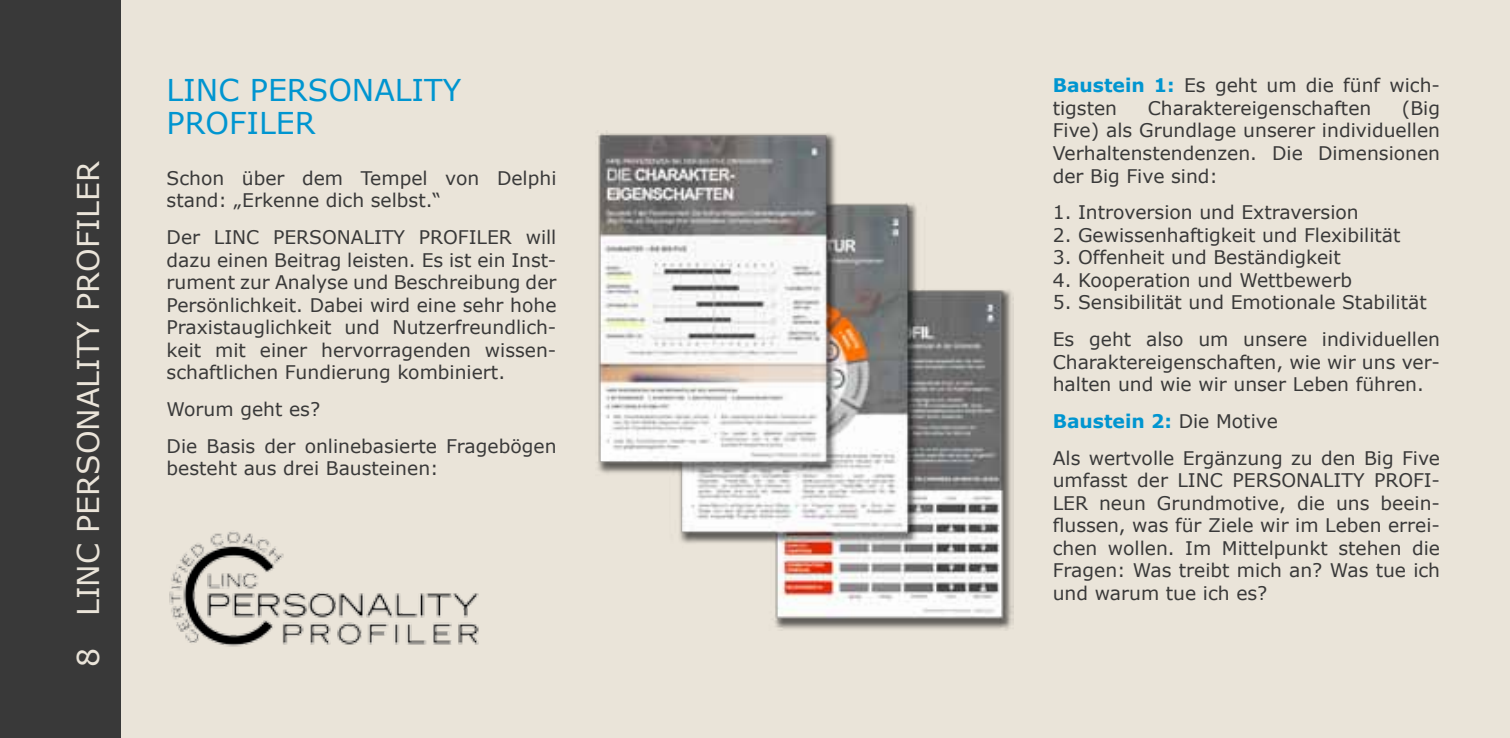
<style>
.page{position:relative;width:1510px;height:738px;background:#fff}
.page>*{position:absolute;margin:0;border:0;box-sizing:border-box;transform-origin:0 0}
.t1{font:30px "Verdana";color:#eae4d9}
.t2{font:30px "Verdana";color:#0095d0}
.t3{font:18.75px/22.5px "Verdana";color:#393939}
.s1{font-weight:700;color:#0095d0}
</style>
<div class="page">
<div style="left:0;top:0;width:1509px;height:737px;background:#eae4d9"></div>
<div style="left:0;top:0;width:120px;height:737px;background:#393939"></div>
<img style="left:597px;top:130px;width:416px;height:500px">
<img style="left:169px;top:531px;width:310px;height:116px">
<h1 class="t1" style="left:69px;top:666px;width:498px;rotate:-90deg">8 LIN C Perso nality Profi ler</h1>
<h1 class="t2" style="left:167px;top:71px;width:206px">LINC PERSONAL</h1>
<h1 class="t2" style="left:412px;top:71px;width:51px">ITY</h1>
<h1 class="t2" style="left:167px;top:104px;width:150px">PROFILER</h1>
<p class="t3" style="left:167px;top:167px;width:391px">Schon über dem Tempel von Delphi stand: „Erkenne dich selbst.“</p>
<p class="t3" style="left:167px;top:226px;width:184px">Der LINC PERSONAL</p>
<p class="t3" style="left:167px;top:226px;width:391px;text-align:justify;text-indent:208px">ITY PROFILER will dazu einen Beitrag leisten. Es ist ein Inst&shy;rument zur Analyse und Beschreibung der Persönlichkeit. Dabei wird eine sehr hohe Praxistauglichkeit und Nutzerfreundlich&shy;keit mit einer hervorragenden wissen&shy;schaftlichen Fundierung kombiniert.</p>
<p class="t3" style="left:167px;top:390px;width:391px;line-height:36.8px">Worum geht es?<br>Die Basis der onlinebasierte Fragebögen</p>
<p class="t3" style="left:167px;top:457px;width:274px">besteht aus drei Bausteinen:</p>
<p class="t3" style="left:1052px;top:75px;width:389px"><span class="s1">Baustein 1:</span> Es geht um die fünf wich&shy;tigsten</p>
<p class="t3" style="left:1147px;top:97px;width:225px">Charaktereigenschaften</p>
<p class="t3" style="left:1052px;top:97px;width:389px;text-align:justify;text-indent:349px">(Big Five) als Grundlage unserer individuellen Verhaltenstendenzen. Die Dimensionen der Big Five sind:</p>
<p class="t3" style="left:1052px;top:201px;width:307px">1. Introversion und Extraversion</p>
<p class="t3" style="left:1052px;top:224px;width:349px">2. Gewissenhaftigkeit und Flexibilität</p>
<p class="t3" style="left:1052px;top:246px;width:289px">3. Offenheit und Beständigkeit</p>
<p class="t3" style="left:1052px;top:269px;width:301px">4. Kooperation und Wettbewerb</p>
<p class="t3" style="left:1052px;top:284px;width:389px;line-height:36.8px">5. Sensibilität und Emotionale Stabilität<br>Es geht also um unsere individuellen</p>
<p class="t3" style="left:1052px;top:350px;width:389px">Charaktereigenschaften, wie wir uns ver&shy;halten und wie wir unser Leben führen.</p>
<p class="t3" style="left:1052px;top:402px;width:389px;line-height:36.8px"><span class="s1">Baustein 2:</span> Die Motive<br>Als wertvolle Ergänzung zu den Big Five</p>
<p class="t3" style="left:1052px;top:469px;width:257px">umfasst der LINC PERSONAL</p>
<p class="t3" style="left:1052px;top:469px;width:389px;text-align:justify;text-indent:281px">ITY PROFI-LER neun Grundmotive, die uns beein&shy;flussen, was für Ziele wir im Leben errei&shy;chen wollen. Im Mittelpunkt stehen die Fragen: Was treibt mich an? Was tue ich und warum tue ich es?</p>
</div>
